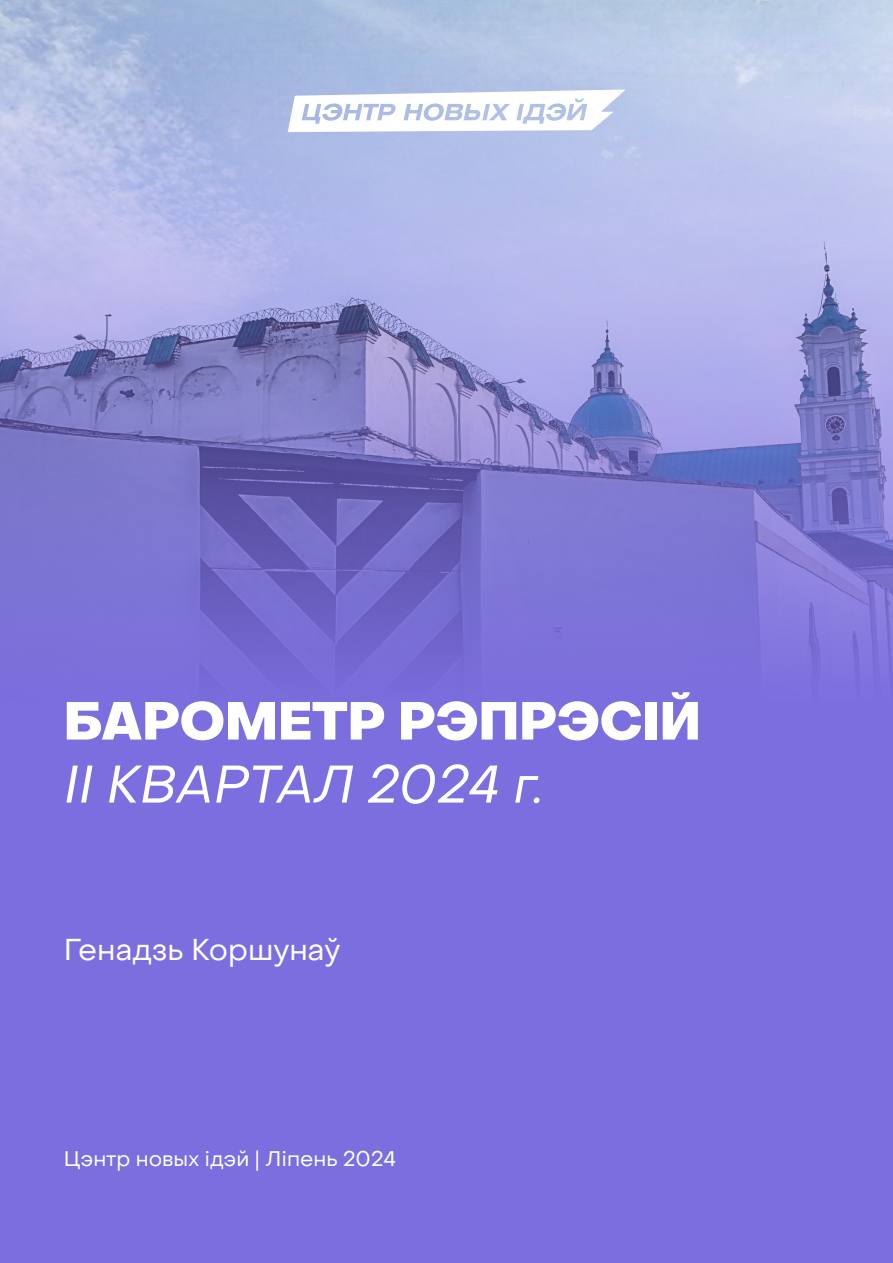
<style>
.page{position:relative;width:893px;height:1263px;background:#7b6edf}
.page>*{position:absolute;margin:0;border:0;box-sizing:border-box;transform-origin:0 0}
.загаловак_болдам{font:800 52.5px "Object Sans";color:#fff}
.загаловак_болдам-2{font:italic 52.5px "Object Sans";color:#fff}
.t1{font:30px "Object Sans";color:#fff}
.t2{font:21px "Object Sans";color:#fff}
</style>
<div class="page">
<img style="left:0;top:0;width:893px;height:675px">
<svg style="left:288px;top:90px;width:338px;height:42px;background:#e5eaf7"></svg>
<p class="загаловак_болдам" style="left:64px;top:689px;width:638px">БАРОМЕТР РЭПРЭСІЙ</p>
<p class="загаловак_болдам-2" style="left:64px;top:752px;width:482px">II КВАРТАЛ 2024 г.</p>
<p class="t1" style="left:64px;top:931px;width:278px">Генадзь Коршунаў</p>
<p class="t2" style="left:64px;top:1145px;width:334px">Цэнтр новых ідэй | Ліпень 2024</p>
</div>
